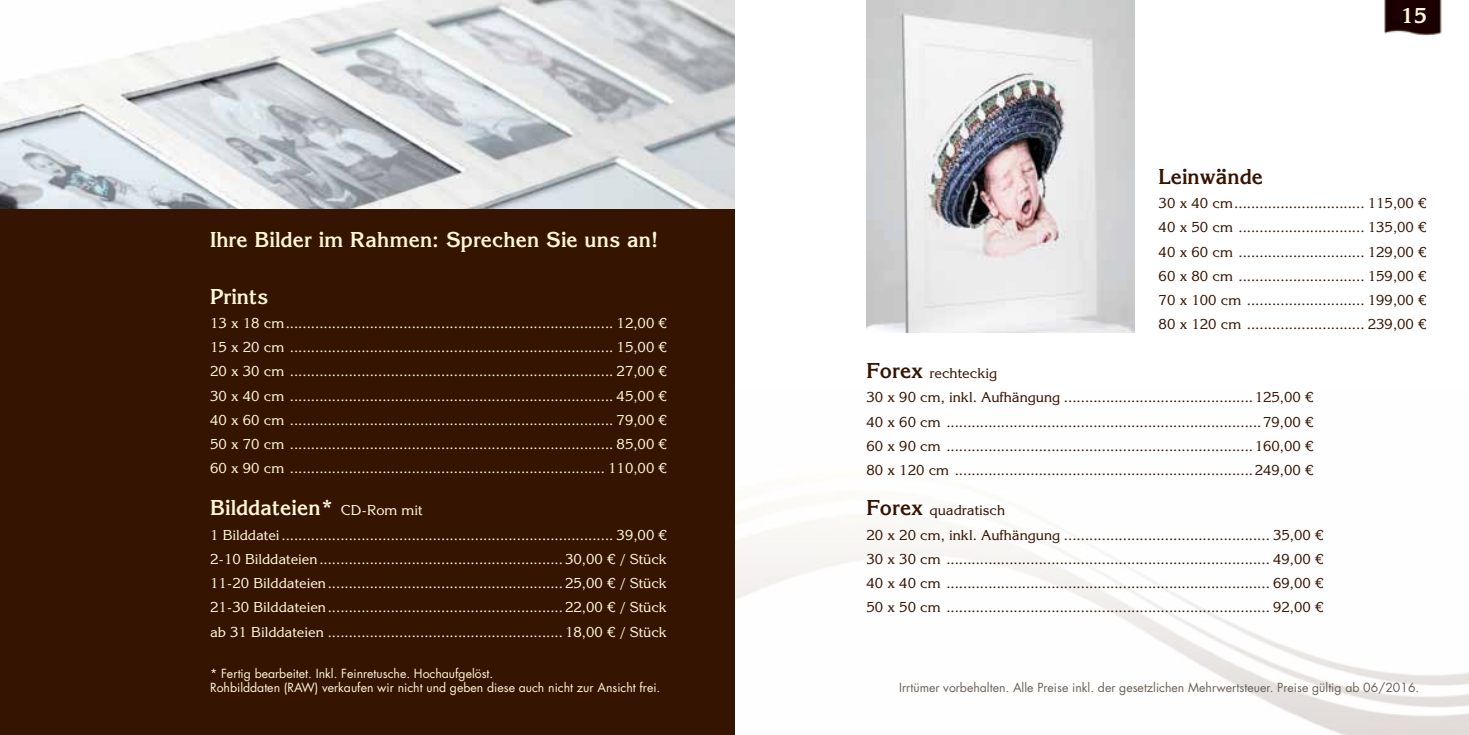
<style>
.page{position:relative;width:1469px;height:735px;background:#fff}
.page>*{position:absolute;margin:0;border:0;box-sizing:border-box;transform-origin:0 0}
.t1{font:700 21px "Korinna Std";color:#fdf7d7}
.t2{font:700 21px "Korinna Std";color:#361402}
.t3{font:14px/24.2px "Korinna Std";color:#fdf7d7;text-align:justify}
.t4{font:14px/24.2px "Korinna Std";color:#361402}
.t5{font:12.25px/14.7px "Futura";color:#fdf7d7}
.t6{font:12.25px "Futura";color:#6c6157}
.s1{font-weight:400;font-size:14px}
.s2{font-weight:700;font-size:21px}
</style>
<div class="page">
<img style="left:734px;top:388px;width:734px;height:346px">
<img style="left:1384px;top:0;width:58px;height:36px">
<div style="left:0;top:10px;width:734px;height:724px;background:#361402"></div>
<img style="left:0;top:0;width:734px;height:208px">
<img style="left:866px;top:0;width:268px;height:332px">
<h1 class="t1" style="left:210px;top:226px;width:449px">Ihre Bilder im Rahmen: Sprechen Sie uns an!</h1>
<h1 class="t1" style="left:210px;top:283px;width:60px">Prints</h1>
<p class="t3" style="left:210px;top:310px;width:458px">13 x 18 cm.............................................................................. 12,00 € 15 x 20 cm ............................................................................. 15,00 € 20 x 30 cm ............................................................................. 27,00 € 30 x 40 cm ............................................................................. 45,00 € 40 x 60 cm ............................................................................. 79,00 € 50 x 70 cm ............................................................................. 85,00 € 60 x 90 cm ........................................................................... 110,00 €</p>
<h1 class="t1" style="left:210px;top:494px;width:214px">Bilddateien* <span class="s1">CD-Rom mit</span></h1>
<p class="t3" style="left:210px;top:522px;width:458px">1 Bilddatei............................................................................... 39,00 € 2-10 Bilddateien..........................................................30,00 € / Stück 11-20 Bilddateien........................................................25,00 € / Stück 21-30 Bilddateien........................................................22,00 € / Stück ab 31 Bilddateien ........................................................18,00 € / Stück</p>
<p class="t5" style="left:210px;top:665px;width:452px">* Fertig bearbeitet. Inkl. Feinretusche. Hochaufgelöst.<br>Rohbilddaten (RAW) verkaufen wir nicht und geben diese auch nicht zur Ansicht frei.</p>
<h1 class="t1" style="left:1400px;top:3px;width:28px">15</h1>
<h1 class="t2" style="left:1158px;top:163px;width:106px">Leinwände</h1>
<p class="t4" style="left:1158px;top:191px;width:269px;text-align:justify">30 x 40 cm............................... 115,00 € 40 x 50 cm .............................. 135,00 € 40 x 60 cm .............................. 129,00 € 60 x 80 cm .............................. 159,00 € 70 x 100 cm ............................ 199,00 € 80 x 120 cm ............................ 239,00 €</p>
<p class="t4" style="left:866px;top:360px;width:448px"><span class="s2">Forex</span> rechteckig<br>30 x 90 cm, inkl. Aufhängung .............................................125,00 € 40 x 60 cm ...........................................................................79,00 € 60 x 90 cm .........................................................................160,00 € 80 x 120 cm .......................................................................249,00 €</p>
<p class="t4" style="left:866px;top:498px;width:458px"><span class="s2">Forex</span> quadratisch<br>20 x 20 cm, inkl. Aufhängung ................................................. 35,00 € 30 x 30 cm ............................................................................. 49,00 € 40 x 40 cm ............................................................................. 69,00 € 50 x 50 cm ............................................................................. 92,00 €</p>
<p class="t6" style="left:899px;top:679px;width:522px">Irrtümer vorbehalten. Alle Preise inkl. der gesetzlichen Mehrwertsteuer. Preise gültig ab 06/2016.</p>
</div>
